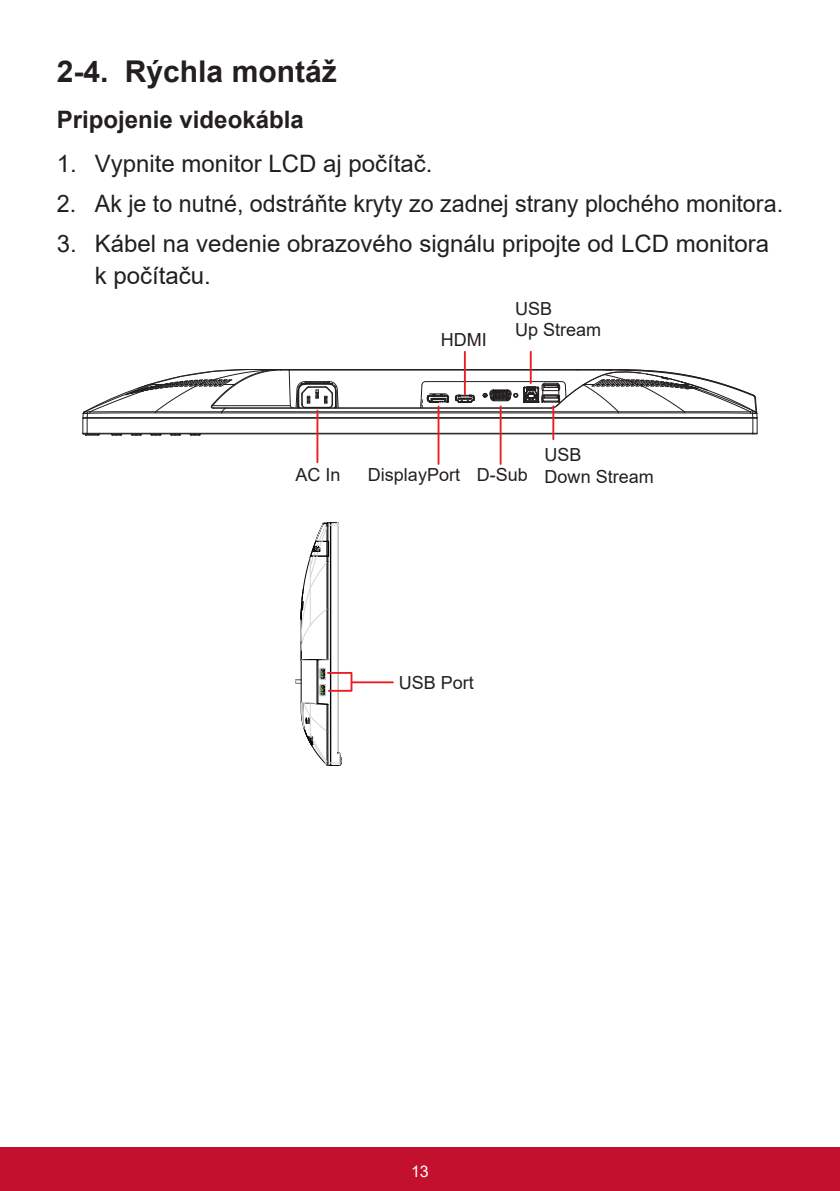
<style>
.page{position:relative;width:840px;height:1191px;background:#fff}
.page>*{position:absolute;margin:0;border:0;box-sizing:border-box;transform-origin:0 0}
.t1{font:700 30px "Arial";color:#231f20}
.t2{font:24px/32px "Arial";color:#231f20}
.t3{font:700 24px "Arial";color:#231f20}
.t4{font:18px/21.6px "Arial";color:#231f20}
.t5{font:16px "Arial";color:#fff}
</style>
<div class="page">
<div style="left:0;top:1147px;width:839px;height:44px;background:#c3102f"></div>
<svg style="left:82px;top:369px;width:675px;height:67px"></svg>
<hr style="left:316px;top:410px;width:2px;height:52px;background:#ee1d23">
<hr style="left:437px;top:406px;width:2px;height:58px;background:#ee1d23">
<hr style="left:463px;top:352px;width:2px;height:42px;background:#ee1d23">
<hr style="left:529px;top:352px;width:2px;height:31px;background:#ee1d23">
<hr style="left:499px;top:406px;width:2px;height:58px;background:#ee1d23">
<hr style="left:552px;top:406px;width:2px;height:33px;background:#ee1d23">
<hr style="left:352px;top:681px;width:40px;height:2px;background:#ee1d23">
<svg style="left:295px;top:522px;width:58px;height:244px"></svg>
<p class="t1" style="left:57px;top:51px;width:281px">2-4. Rýchla montáž</p>
<p class="t3" style="left:57px;top:103px;width:248px">Pripojenie videokábla</p>
<p class="t2" style="left:57px;top:147px;width:377px">1. Vypnite monitor LCD aj počítač.</p>
<p class="t2" style="left:57px;top:187px;width:727px">2. Ak je to nutné, odstráňte kryty zo zadnej strany plochého monitora.</p>
<p class="t2" style="left:95px;top:227px;width:675px;text-indent:-38px">3. Kábel na vedenie obrazového signálu pripojte od LCD monitora k počítaču.</p>
<p class="t4" style="left:440px;top:329px;width:47px">HDMI</p>
<p class="t4" style="left:515px;top:297px;width:88px">USB<br>Up Stream</p>
<p class="t4" style="left:295px;top:463px;width:47px">AC In</p>
<p class="t4" style="left:476px;top:463px;width:53px">D-Sub</p>
<p class="t4" style="left:368px;top:463px;width:94px">DisplayPort</p>
<p class="t4" style="left:544px;top:444px;width:111px">USB<br>Down Stream</p>
<p class="t4" style="left:398px;top:671px;width:77px">USB Port</p>
<p class="t5" style="left:411px;top:1160px;width:19px">13</p>
</div>
